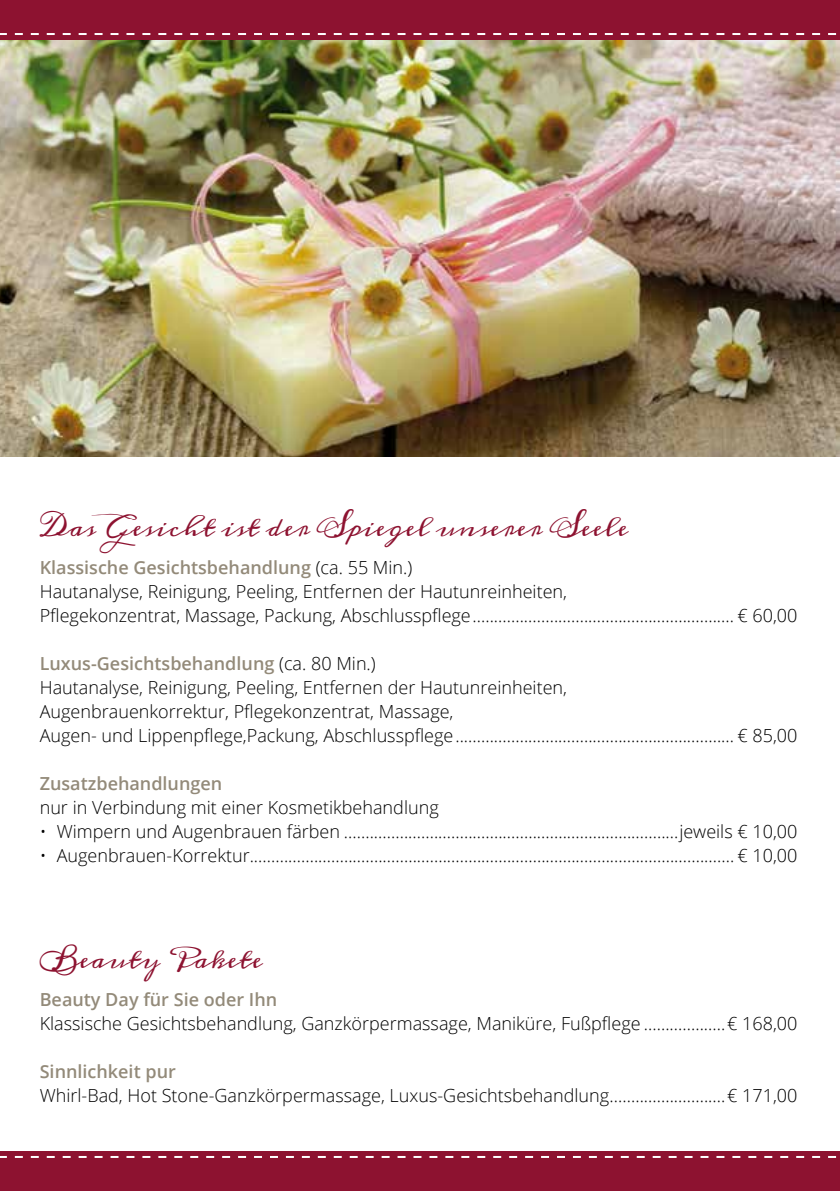
<style>
.page{position:relative;width:840px;height:1191px;background:#fff}
.page>*{position:absolute;margin:0;border:0;box-sizing:border-box;transform-origin:0 0}
.t1{font:24px "Meddon";color:#8d1230}
.t2{font:300 18px/24px "Open Sans";color:#000}
.t3{font:600 18px "Open Sans";color:#938a79}
.s1{font-weight:600;color:#938a79}
</style>
<div class="page">
<img style="left:0;top:40px;width:839px;height:416px">
<div style="left:0;top:1151px;width:839px;height:40px;background:#8d1230"></div>
<svg style="left:0;top:1156px;width:837px;height:2px"></svg>
<div style="left:0;top:0;width:839px;height:40px;background:#8d1230"></div>
<svg style="left:0;top:33px;width:837px;height:2px"></svg>
<h1 class="t1" style="left:40px;top:513px;width:590px">Das Gesicht ist der Spiegel unserer Seele</h1>
<p class="t2" style="left:40px;top:554px;width:758px"><span class="s1">Klassische Gesichtsbehandlung</span> (ca. 55 Min.)<br>Hautanalyse, Reinigung, Peeling, Entfernen der Hautunreinheiten,<br>Pflegekonzentrat, Massage, Packung, Abschlusspflege............................................................. € 60,00</p>
<p class="t2" style="left:40px;top:650px;width:758px"><span class="s1">Luxus-Gesichtsbehandlung</span> (ca. 80 Min.)<br>Hautanalyse, Reinigung, Peeling, Entfernen der Hautunreinheiten,<br>Augenbrauenkorrektur, Pflegekonzentrat, Massage,<br>Augen- und Lippenpflege,Packung, Abschlusspflege................................................................. € 85,00</p>
<p class="t3" style="left:40px;top:770px;width:184px">Zusatzbehandlungen</p>
<p class="t2" style="left:40px;top:794px;width:400px">nur in Verbindung mit einer Kosmetikbehandlung</p>
<p class="t2" style="left:40px;top:818px;width:758px">• Wimpern und Augenbrauen färben ..............................................................................jeweils € 10,00</p>
<p class="t2" style="left:40px;top:842px;width:758px">• Augenbrauen-Korrektur................................................................................................................. € 10,00</p>
<h1 class="t1" style="left:40px;top:945px;width:224px">Beauty Pakete</h1>
<p class="t3" style="left:40px;top:986px;width:239px">Beauty Day für Sie oder Ihn</p>
<p class="t2" style="left:40px;top:1010px;width:758px">Klassische Gesichtsbehandlung, Ganzkörpermassage, Maniküre, Fußpflege ...................€ 168,00</p>
<p class="t3" style="left:40px;top:1058px;width:138px">Sinnlichkeit pur</p>
<p class="t2" style="left:40px;top:1082px;width:758px">Whirl-Bad, Hot Stone-Ganzkörpermassage, Luxus-Gesichtsbehandlung...........................€ 171,00</p>
</div>
